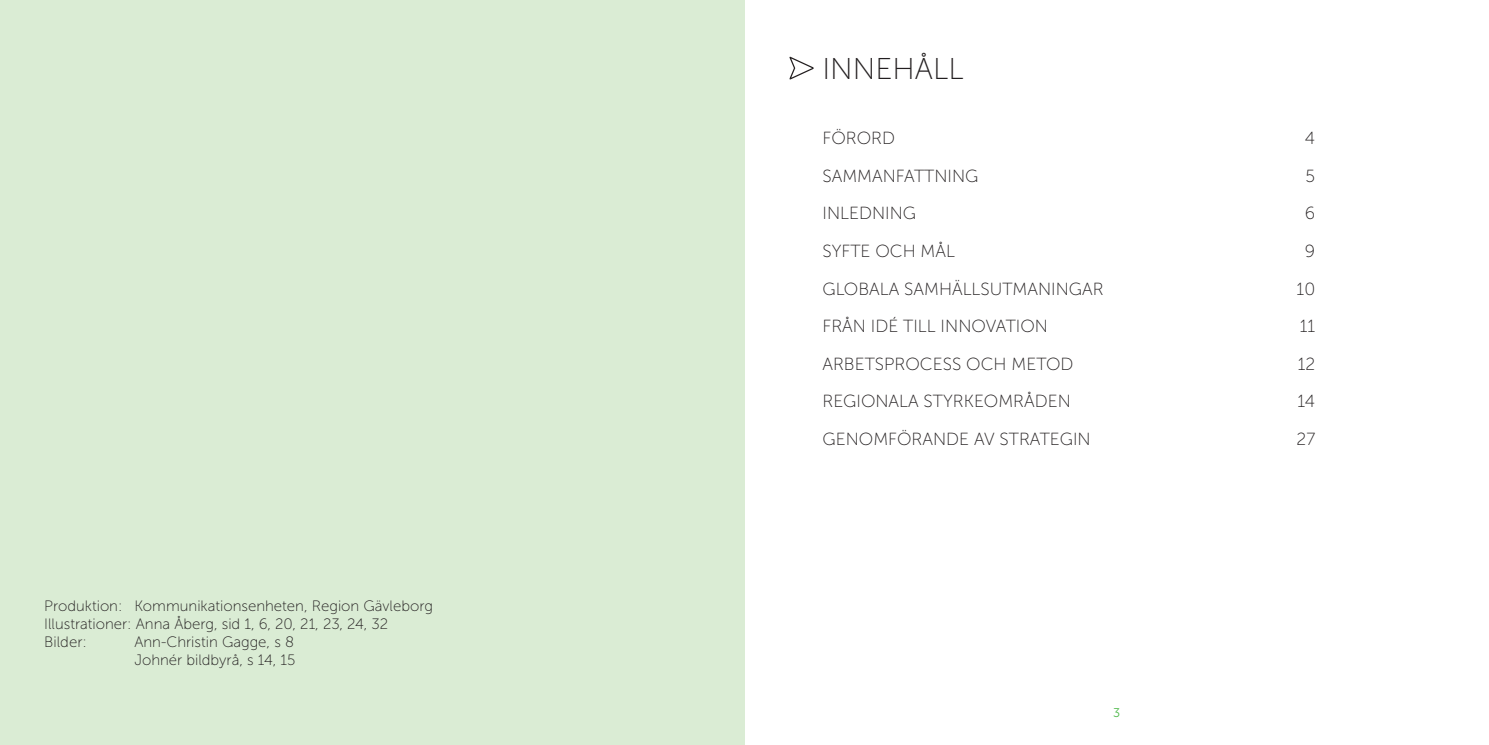
<style>
.page{position:relative;width:1489px;height:745px;background:#fff}
.page>*{position:absolute;margin:0;border:0;box-sizing:border-box;transform-origin:0 0}
.t1{font:30px "Museo Sans 100";color:#231f20}
.t2{font:17.5px "Museo Sans 100";color:#231f20}
.t3{font:15px/18px "Museo Sans 100";color:#231f20}
.t4{font:12.5px "Museo Sans 300";color:#4cb848}
</style>
<div class="page">
<div style="left:0;top:0;width:744px;height:744px;background:#daecd4"></div>
<svg style="left:789px;top:56px;width:25px;height:24px"></svg>
<p class="t3" style="left:44px;top:596px;width:390px">Produktion: Kommunikationsenheten, Region Gävleborg<br>Illustrationer: Anna Åberg, sid 1, 6, 20, 21, 23, 24, 32<br>Bilder:</p>
<p class="t3" style="left:134px;top:632px;width:162px">Ann-Christin Gagge, s 8<br>Johnér bildbyrå, s 14, 15</p>
<h1 class="t1" style="left:822px;top:53px;width:143px">INNEHÅLL</h1>
<p class="t2" style="left:822px;top:129px;width:74px">FÖRORD</p>
<p class="t2" style="left:1304px;top:129px;width:12px">4</p>
<p class="t2" style="left:822px;top:166px;width:157px">SAMMANFATTNING</p>
<p class="t2" style="left:1305px;top:166px;width:11px">5</p>
<p class="t2" style="left:822px;top:204px;width:95px">INLEDNING</p>
<p class="t2" style="left:1304px;top:204px;width:12px">6</p>
<p class="t2" style="left:822px;top:241px;width:134px">SYFTE OCH MÅL</p>
<p class="t2" style="left:1304px;top:241px;width:12px">9</p>
<p class="t2" style="left:822px;top:279px;width:282px">GLOBALA SAMHÄLLSUTMANINGAR</p>
<p class="t2" style="left:1296px;top:279px;width:20px">10</p>
<p class="t2" style="left:822px;top:316px;width:227px">FRÅN IDÉ TILL INNOVATION</p>
<p class="t2" style="left:1299px;top:316px;width:17px">11</p>
<p class="t2" style="left:822px;top:354px;width:252px">ARBETSPROCESS OCH METOD</p>
<p class="t2" style="left:1297px;top:354px;width:19px">12</p>
<p class="t2" style="left:822px;top:391px;width:250px">REGIONALA STYRKEOMRÅDEN</p>
<p class="t2" style="left:1297px;top:391px;width:19px">14</p>
<p class="t2" style="left:822px;top:429px;width:270px">GENOMFÖRANDE AV STRATEGIN</p>
<p class="t2" style="left:1296px;top:429px;width:20px">27</p>
<p class="t4" style="left:1113px;top:705px;width:9px">3</p>
</div>
